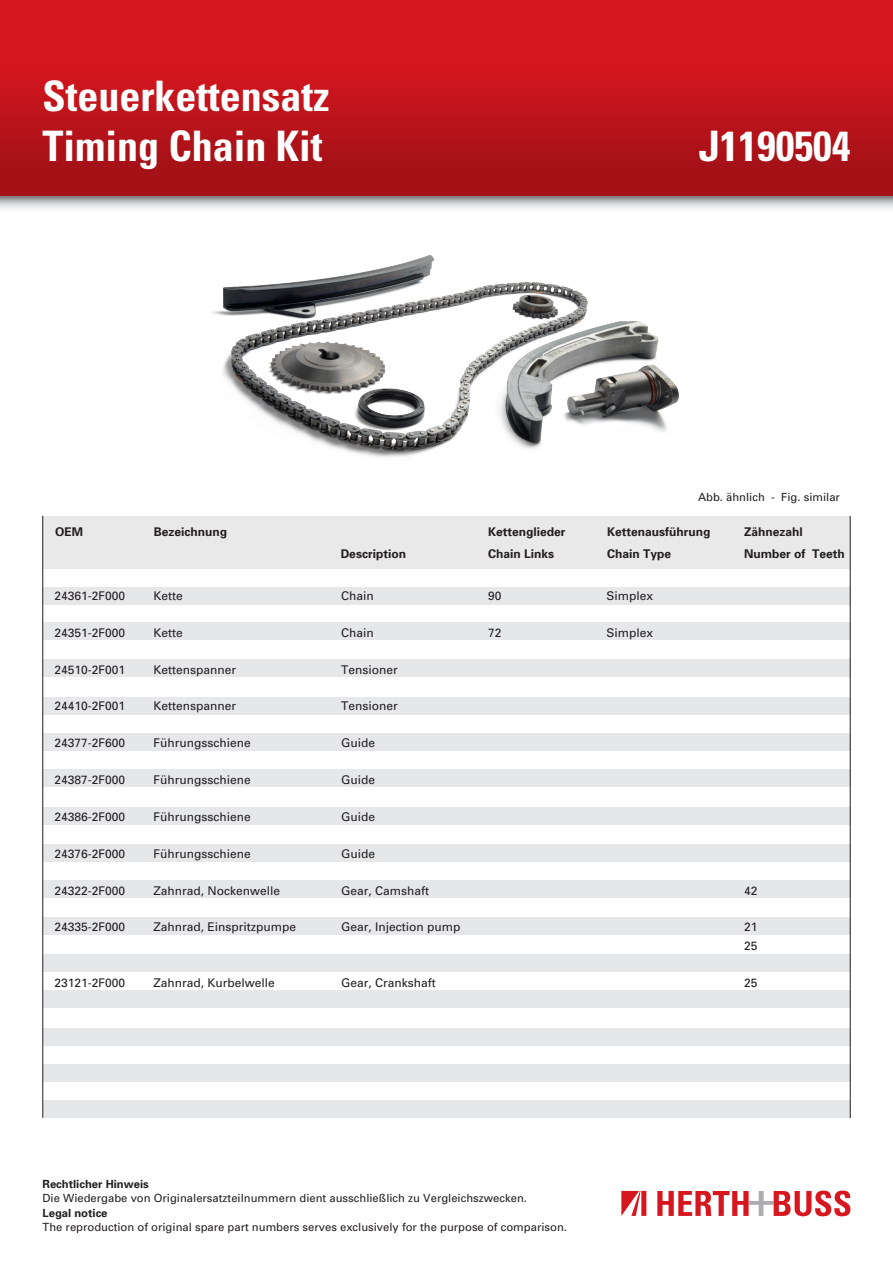
<style>
.page{position:relative;width:893px;height:1263px;background:#fff}
.page>*{position:absolute;margin:0;border:0;box-sizing:border-box;transform-origin:0 0}
.t1{font:700 condensed 42px/50.4px "Univers";color:#fff}
.t2{font:12px/18.5px "Univers";color:#231f20}
.t3{font:700 12px "Univers";color:#231f20}
.t4{font:11.25px "Univers";color:#231f20}
.t5{font:700 11.25px "Univers";color:#231f20}
</style>
<div class="page">
<div style="left:0;top:0;width:893px;height:197px;background:linear-gradient(to bottom,#e41821,#a01016)"></div>
<svg style="left:0;top:197px;width:893px;height:12px"></svg>
<div style="left:43px;top:516px;width:807px;height:53px;background:#e9e9e9"></div>
<svg style="left:657px;top:1190px;width:193px;height:26px"></svg>
<svg style="left:621px;top:1191px;width:25px;height:25px"></svg>
<img style="left:213px;top:255px;width:466px;height:202px">
<div style="left:43px;top:588px;width:807px;height:17px;background:#e6e7e9"></div>
<div style="left:43px;top:623px;width:807px;height:17px;background:#e6e7e9"></div>
<div style="left:43px;top:659px;width:807px;height:17px;background:#e6e7e9"></div>
<div style="left:43px;top:697px;width:807px;height:17px;background:#e6e7e9"></div>
<div style="left:43px;top:733px;width:807px;height:17px;background:#e6e7e9"></div>
<div style="left:43px;top:769px;width:807px;height:17px;background:#e6e7e9"></div>
<div style="left:43px;top:807px;width:807px;height:17px;background:#e6e7e9"></div>
<div style="left:43px;top:845px;width:807px;height:17px;background:#e6e7e9"></div>
<div style="left:43px;top:881px;width:807px;height:17px;background:#e6e7e9"></div>
<div style="left:43px;top:917px;width:807px;height:17px;background:#e6e7e9"></div>
<div style="left:43px;top:955px;width:807px;height:17px;background:#e6e7e9"></div>
<div style="left:43px;top:991px;width:807px;height:17px;background:#e6e7e9"></div>
<div style="left:43px;top:1028px;width:807px;height:17px;background:#e6e7e9"></div>
<div style="left:43px;top:1065px;width:807px;height:17px;background:#e6e7e9"></div>
<div style="left:43px;top:1101px;width:807px;height:17px;background:#e6e7e9"></div>
<hr style="left:42px;top:516px;width:1px;height:602px;background:#231f20">
<hr style="left:850px;top:516px;width:1px;height:602px;background:#231f20">
<h1 class="t1" style="left:43px;top:70px;width:289px">Steuerkettensatz<br>Timing Chain Kit</h1>
<h1 class="t1" style="left:699px;top:120px;width:153px">J1190504</h1>
<p class="t4" style="left:698px;top:490px;width:143px">Abb. ähnlich - Fig. similar</p>
<p class="t3" style="left:55px;top:524px;width:29px">OEM</p>
<p class="t3" style="left:154px;top:524px;width:75px">Bezeichnung</p>
<p class="t3" style="left:488px;top:524px;width:79px">Kettenglieder</p>
<p class="t3" style="left:607px;top:524px;width:105px">Kettenausführung</p>
<p class="t3" style="left:744px;top:524px;width:60px">Zähnezahl</p>
<p class="t3" style="left:341px;top:546px;width:67px">Description</p>
<p class="t3" style="left:488px;top:546px;width:68px">Chain Links</p>
<p class="t3" style="left:607px;top:546px;width:66px">Chain Type</p>
<p class="t3" style="left:744px;top:546px;width:102px">Number of Teeth</p>
<p class="t2" style="left:55px;top:586px;width:72px">24361-2F000</p>
<p class="t2" style="left:154px;top:586px;width:31px">Kette</p>
<p class="t2" style="left:341px;top:586px;width:34px">Chain</p>
<p class="t2" style="left:488px;top:586px;width:15px">90</p>
<p class="t2" style="left:607px;top:586px;width:48px">Simplex</p>
<p class="t2" style="left:55px;top:623px;width:72px">24351-2F000</p>
<p class="t2" style="left:154px;top:623px;width:31px">Kette</p>
<p class="t2" style="left:341px;top:623px;width:34px">Chain</p>
<p class="t2" style="left:488px;top:623px;width:15px">72</p>
<p class="t2" style="left:607px;top:623px;width:48px">Simplex</p>
<p class="t2" style="left:55px;top:660px;width:72px">24510-2F001</p>
<p class="t2" style="left:154px;top:660px;width:84px">Kettenspanner</p>
<p class="t2" style="left:341px;top:660px;width:58px">Tensioner</p>
<p class="t2" style="left:55px;top:697px;width:72px">24410-2F001</p>
<p class="t2" style="left:154px;top:697px;width:84px">Kettenspanner</p>
<p class="t2" style="left:341px;top:697px;width:58px">Tensioner</p>
<p class="t2" style="left:55px;top:734px;width:72px">24377-2F600</p>
<p class="t2" style="left:154px;top:734px;width:99px">Führungsschiene</p>
<p class="t2" style="left:341px;top:734px;width:36px">Guide</p>
<p class="t2" style="left:55px;top:770px;width:72px">24387-2F000</p>
<p class="t2" style="left:154px;top:770px;width:99px">Führungsschiene</p>
<p class="t2" style="left:341px;top:770px;width:36px">Guide</p>
<p class="t2" style="left:55px;top:807px;width:72px">24386-2F000</p>
<p class="t2" style="left:154px;top:807px;width:99px">Führungsschiene</p>
<p class="t2" style="left:341px;top:807px;width:36px">Guide</p>
<p class="t2" style="left:55px;top:844px;width:72px">24376-2F000</p>
<p class="t2" style="left:154px;top:844px;width:99px">Führungsschiene</p>
<p class="t2" style="left:341px;top:844px;width:36px">Guide</p>
<p class="t2" style="left:55px;top:881px;width:72px">24322-2F000</p>
<p class="t2" style="left:154px;top:881px;width:128px">Zahnrad, Nockenwelle</p>
<p class="t2" style="left:341px;top:881px;width:90px">Gear, Camshaft</p>
<p class="t2" style="left:744px;top:881px;width:15px">42</p>
<p class="t2" style="left:55px;top:918px;width:72px">24335-2F000</p>
<p class="t2" style="left:154px;top:918px;width:144px">Zahnrad, Einspritzpumpe</p>
<p class="t2" style="left:341px;top:918px;width:121px">Gear, Injection pump</p>
<p class="t2" style="left:744px;top:918px;width:15px">21<br>25</p>
<p class="t2" style="left:55px;top:973px;width:72px">23121-2F000</p>
<p class="t2" style="left:154px;top:973px;width:123px">Zahnrad, Kurbelwelle</p>
<p class="t2" style="left:341px;top:973px;width:96px">Gear, Crankshaft</p>
<p class="t2" style="left:744px;top:973px;width:15px">25</p>
<p class="t5" style="left:43px;top:1176px;width:108px">Rechtlicher Hinweis</p>
<p class="t4" style="left:43px;top:1191px;width:486px">Die Wiedergabe von Originalersatzteilnummern dient ausschließlich zu Vergleichszwecken.</p>
<p class="t5" style="left:43px;top:1205px;width:67px">Legal notice</p>
<p class="t4" style="left:43px;top:1220px;width:526px">The reproduction of original spare part numbers serves exclusively for the purpose of comparison.</p>
</div>
